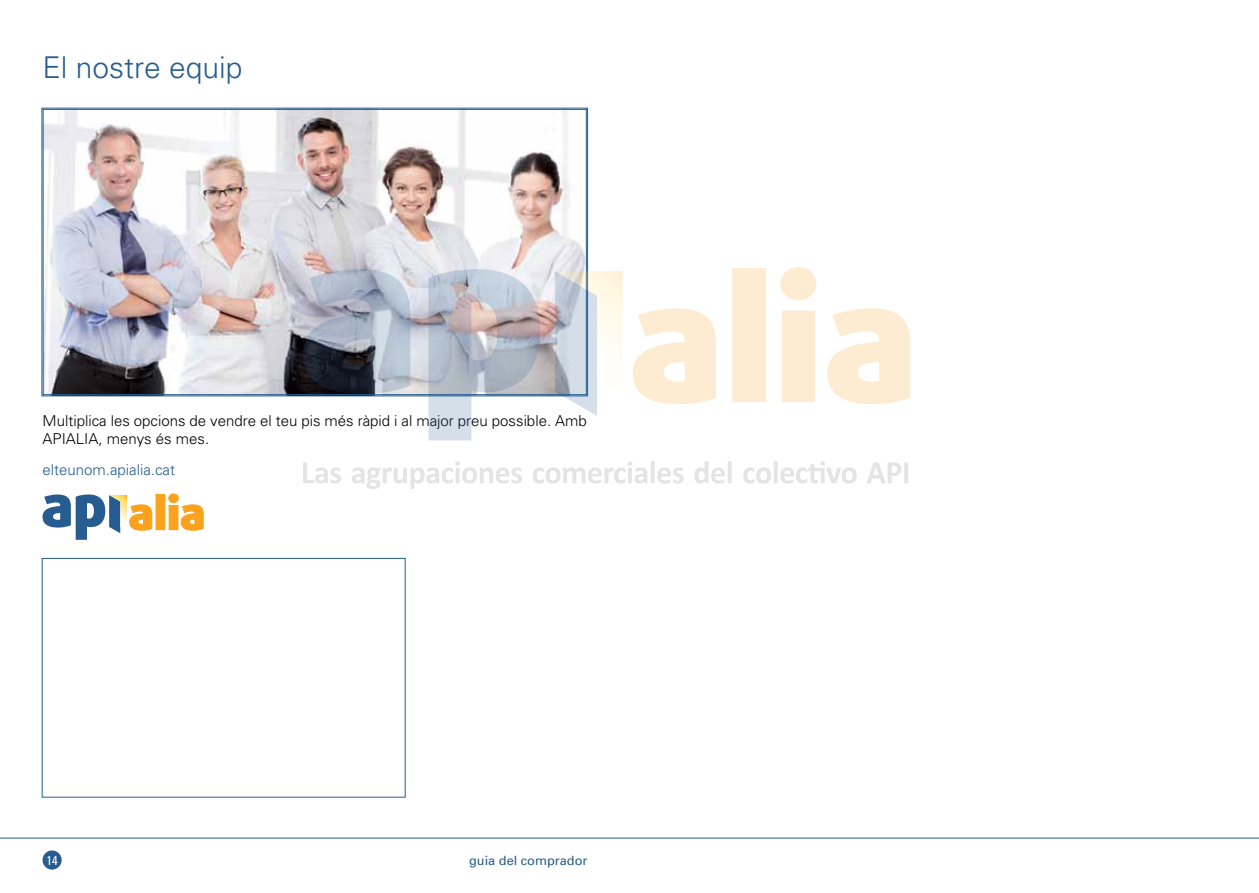
<style>
.page{position:relative;width:1259px;height:893px;background:#fff}
.page>*{position:absolute;margin:0;border:0;box-sizing:border-box;transform-origin:0 0}
.t1{font:300 30px "Univers";color:#265c8f}
.t2{font:300 15px/18px "Univers";color:#000}
.t3{font:300 15px "Univers";color:#265c8f}
.t4{font:12.75px "Univers";color:#265c8f}
.t5{font:condensed 12.75px "Univers";color:#fff}
</style>
<div class="page">
<img style="left:42px;top:108px;width:546px;height:288px">
<svg style="left:43px;top:494px;width:109px;height:46px"></svg>
<div style="left:156px;top:494px;width:9px;height:36px;background:#faa21b"></div>
<svg style="left:169px;top:494px;width:34px;height:36px"></svg>
<div style="left:42px;top:558px;width:363px;height:239px;border:1px solid #265c8f"></div>
<svg style="left:303px;top:462px;width:38px;height:22px"></svg>
<svg style="left:352px;top:461px;width:170px;height:28px"></svg>
<svg style="left:533px;top:461px;width:150px;height:23px"></svg>
<svg style="left:694px;top:461px;width:37px;height:23px"></svg>
<svg style="left:743px;top:461px;width:113px;height:23px"></svg>
<svg style="left:867px;top:462px;width:41px;height:21px"></svg>
<svg style="left:303px;top:269px;width:107px;height:125px;background:#8c93a0"></svg>
<svg style="left:428px;top:269px;width:112px;height:171px"></svg>
<svg style="left:555px;top:271px;width:67px;height:145px"></svg>
<svg style="left:633px;top:308px;width:83px;height:96px"></svg>
<div style="left:732px;top:269px;width:33px;height:133px;background:#feecd2"></div>
<svg style="left:780px;top:267px;width:36px;height:135px"></svg>
<svg style="left:827px;top:308px;width:83px;height:96px"></svg>
<div style="left:43px;top:850px;width:19px;height:20px;background:#265c8f;border-radius:50%"></div>
<hr style="left:0;top:838px;width:1259px;height:1px;background:#265c8f">
<h1 class="t1" style="left:43px;top:50px;width:202px">El nostre equip</h1>
<p class="t2" style="left:43px;top:411px;width:546px">Multiplica les opcions de vendre el teu pis més ràpid i al major preu possible. Amb<br>APIALIA, menys és mes.</p>
<p class="t3" style="left:43px;top:461px;width:134px">elteunom.apialia.cat</p>
<p class="t5" style="left:46px;top:852px;width:13px">14</p>
<p class="t4" style="left:469px;top:852px;width:120px">guia del comprador</p>
</div>
